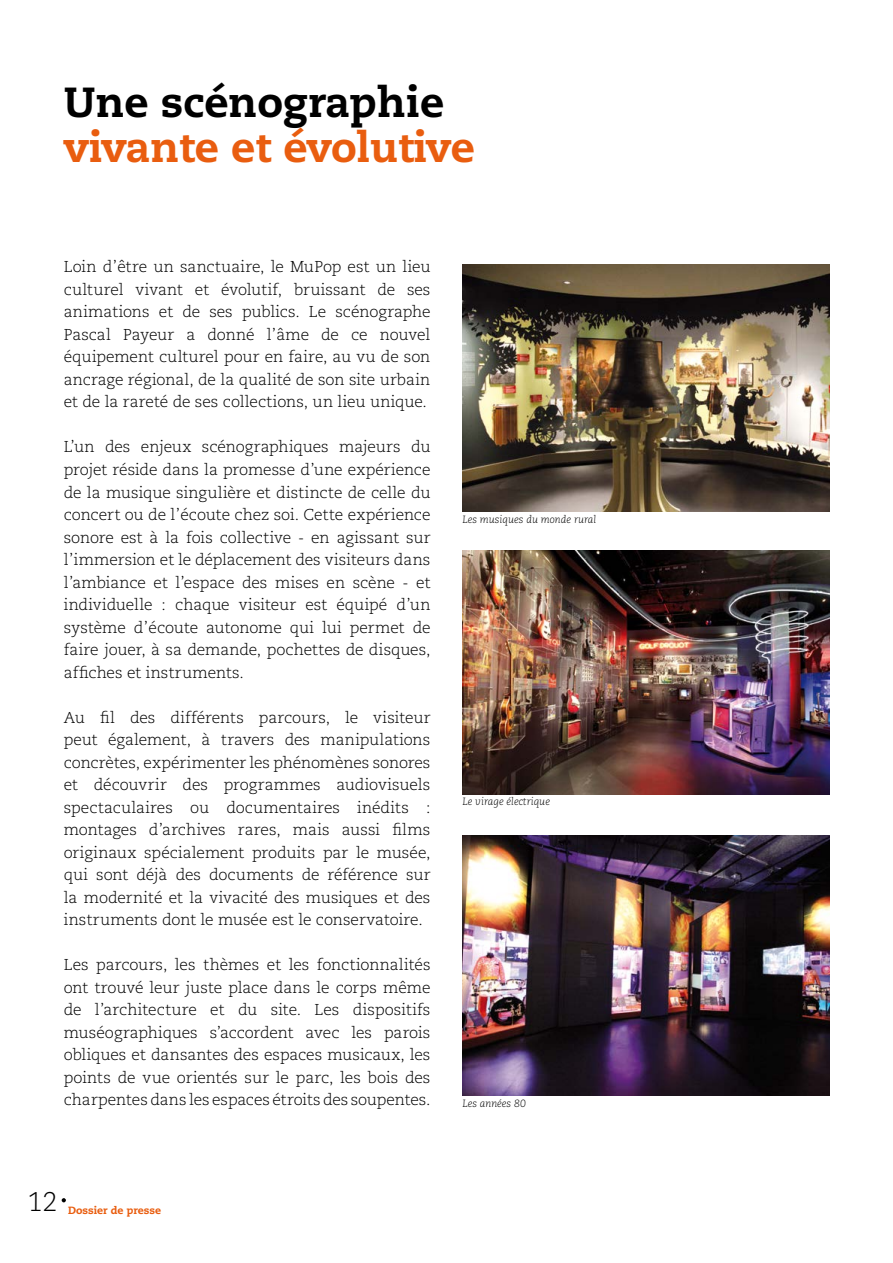
<style>
.page{position:relative;width:893px;height:1263px;background:#fff}
.page>*{position:absolute;margin:0;border:0;box-sizing:border-box;transform-origin:0 0}
.t1{font:800 42px/45px "Caecilia LT Std";color:#e95d0f}
.t2{font:300 27px "Caecilia LT Std";color:#000}
.t3{font:300 15.75px/22.5px "Caecilia LT Std";letter-spacing:-.005em;color:#000;text-align:justify}
.t4{font:italic 300 10.5px "Caecilia LT Std";color:#000}
.t5{font:800 10.5px "Caecilia LT Std";color:#e95d0f}
.s1{color:#000}
</style>
<div class="page">
<img style="left:462px;top:264px;width:367px;height:248px">
<img style="left:462px;top:550px;width:367px;height:244px">
<img style="left:462px;top:835px;width:367px;height:261px">
<svg style="left:62px;top:1198px;width:4px;height:4px"></svg>
<p class="t1" style="left:64px;top:80px;width:412px"><span class="s1">Une scénographie </span>vivante et évolutive</p>
<p class="t3" style="left:64px;top:256px;width:368px">Loin d’être un sanctuaire, le MuPop est un lieu culturel vivant et évolutif, bruissant de ses animations et de ses publics. Le scénographe Pascal Payeur a donné l’âme de ce nouvel équipement culturel pour en faire, au vu de son ancrage régional, de la qualité de son site urbain et de la rareté de ses collections, un lieu unique.</p>
<p class="t3" style="left:64px;top:436px;width:368px">L’un des enjeux scénographiques majeurs du projet réside dans la promesse d’une expérience de la musique singulière et distincte de celle du concert ou de l’écoute chez soi. Cette expérience sonore est à la fois collective - en agissant sur l’immersion et le déplacement des visiteurs dans l’ambiance et l’espace des mises en scène - et individuelle : chaque visiteur est équipé d’un système d’écoute autonome qui lui permet de faire jouer, à sa demande, pochettes de disques, affiches et instruments.</p>
<p class="t3" style="left:64px;top:706px;width:368px">Au fil des différents parcours, le visiteur peut également, à travers des manipulations concrètes, expérimenter les phénomènes sonores et découvrir des programmes audiovisuels spectaculaires ou documentaires inédits : montages d’archives rares, mais aussi films originaux spécialement produits par le musée, qui sont déjà des documents de référence sur la modernité et la vivacité des musiques et des instruments dont le musée est le conservatoire.</p>
<p class="t3" style="left:64px;top:954px;width:368px">Les parcours, les thèmes et les fonctionnalités ont trouvé leur juste place dans le corps même de l’architecture et du site. Les dispositifs muséographiques s’accordent avec les parois obliques et dansantes des espaces musicaux, les points de vue orientés sur le parc, les bois des charpentes dans les espaces étroits des soupentes.</p>
<p class="t4" style="left:462px;top:513px;width:135px">Les musiques du monde rural</p>
<p class="t4" style="left:462px;top:795px;width:89px">Le virage électrique</p>
<p class="t4" style="left:462px;top:1097px;width:65px">Les années 80</p>
<p class="t2" style="left:27px;top:1186px;width:32px">12</p>
<p class="t5" style="left:68px;top:1203px;width:95px">Dossier de presse</p>
</div>
